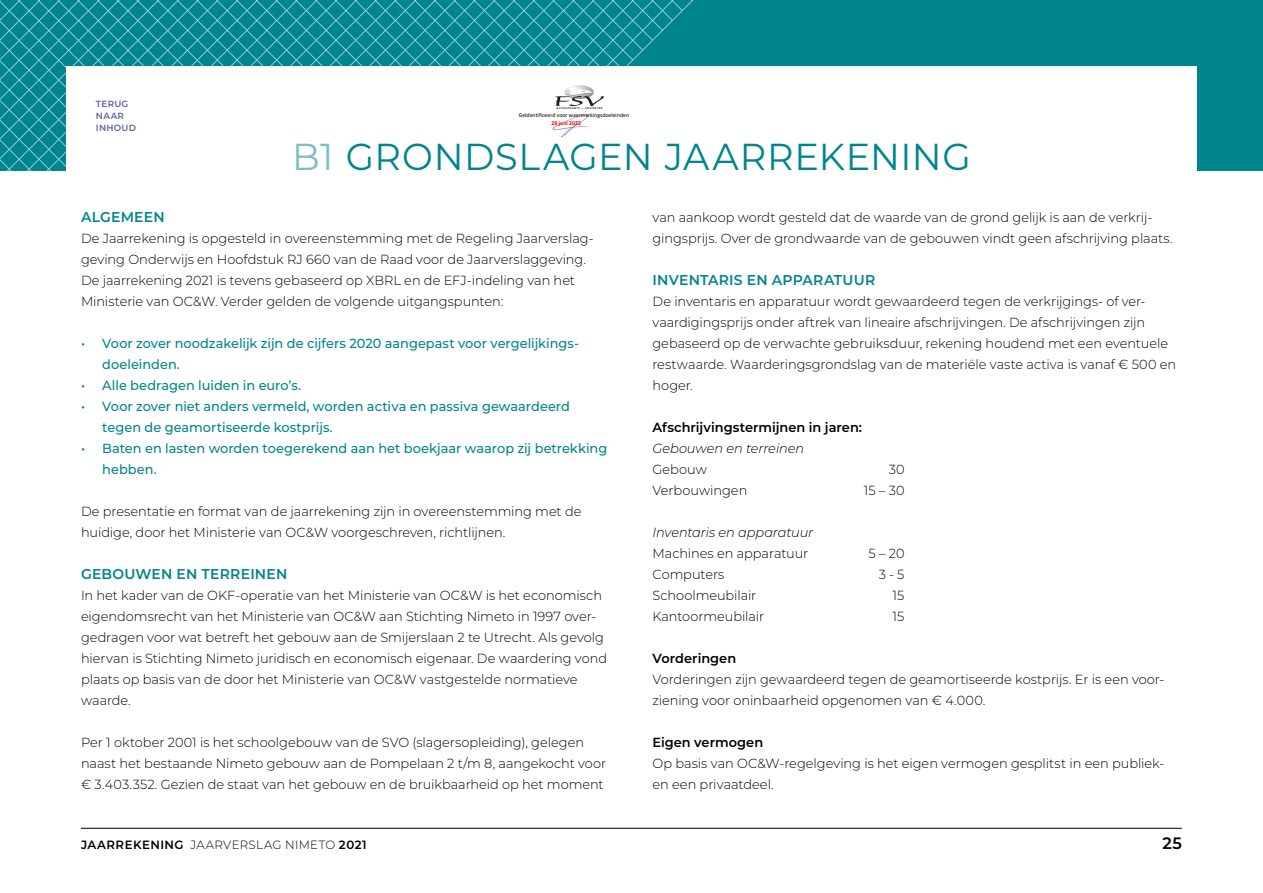
<style>
.page{position:relative;width:1263px;height:893px;background:#fff}
.page>*{position:absolute;margin:0;border:0;box-sizing:border-box;transform-origin:0 0}
.t1{font:37.5px "Montserrat";letter-spacing:.015em;color:#00858c}
.t2{font:600 16.5px "Montserrat";color:#000}
.t3{font:600 14.25px "Montserrat";letter-spacing:.015em;color:#00858c}
.t4{font:300 13.2px/21px "Montserrat";letter-spacing:-.005em;color:#000}
.t5{font:500 13.2px/21px "Montserrat";color:#00858c}
.t6{font:600 13.2px "Montserrat";color:#000}
.t7{font:italic 300 13.2px "Montserrat";letter-spacing:-.005em;color:#000}
.t8{font:300 12px "Montserrat";letter-spacing:.03em;color:#000}
.t9{font:600 9px/12px "Montserrat";letter-spacing:.035em;color:#6062a0}
.t10{font:5.85px "Calibri";color:#000}
.t11{font:700 5.85px "Calibri";letter-spacing:-.005em;color:#f00}
.s1{color:#7fbec4}
.s2{font-weight:600}
</style>
<div class="page">
<hr style="left:81px;top:828px;width:1101px;height:1px;background:#000">
<svg style="left:693px;top:0;width:570px;height:171px"></svg>
<svg style="left:0;top:0;width:693px;height:171px"></svg>
<p class="t9" style="left:96px;top:97px;width:42px">TERUG<br>NAAR<br>INHOUD</p>
<p class="t10" style="left:519px;top:113px;width:112px">Geïdentificeerd voor waarmerkingsdoeleinden</p>
<p class="t11" style="left:551px;top:121px;width:31px">28 juni 2022</p>
<h1 class="t1" style="left:292px;top:130px;width:680px"><span class="s1">B1</span> GRONDSLAGEN JAARREKENING</h1>
<p class="t3" style="left:81px;top:207px;width:85px">ALGEMEEN</p>
<p class="t4" style="left:81px;top:227px;width:513px">De Jaarrekening is opgesteld in overeenstemming met de Regeling Jaarverslag&shy;geving Onderwijs en Hoofdstuk RJ 660 van de Raad voor de Jaarverslaggeving.<br>De jaarrekening 2021 is tevens gebaseerd op XBRL en de EFJ-indeling van het Ministerie van OC&amp;W. Verder gelden de volgende uitgangspunten:</p>
<p class="t5" style="left:102px;top:332px;width:477px;text-indent:-21px">• Voor zover noodzakelijk zijn de cijfers 2020 aangepast voor vergelijkings&shy;doeleinden.</p>
<p class="t5" style="left:81px;top:374px;width:222px">• Alle bedragen luiden in euro’s.</p>
<p class="t5" style="left:102px;top:395px;width:469px;text-indent:-21px">• Voor zover niet anders vermeld, worden activa en passiva gewaardeerd tegen de geamortiseerde kostprijs.</p>
<p class="t5" style="left:102px;top:437px;width:506px;text-indent:-21px">• Baten en lasten worden toegerekend aan het boekjaar waarop zij betrekking hebben.</p>
<p class="t4" style="left:81px;top:500px;width:502px">De presentatie en format van de jaarrekening zijn in overeenstemming met de huidige, door het Ministerie van OC&amp;W voorgeschreven, richtlijnen.</p>
<p class="t3" style="left:81px;top:564px;width:208px">GEBOUWEN EN TERREINEN</p>
<p class="t4" style="left:81px;top:584px;width:528px">In het kader van de OKF-operatie van het Ministerie van OC&amp;W is het economisch eigendomsrecht van het Ministerie van OC&amp;W aan Stichting Nimeto in 1997 over&shy;gedragen voor wat betreft het gebouw aan de Smijerslaan 2 te Utrecht. Als gevolg hiervan is Stichting Nimeto juridisch en economisch eigenaar. De waardering vond plaats op basis van de door het Ministerie van OC&amp;W vastgestelde normatieve waarde.</p>
<p class="t4" style="left:81px;top:731px;width:527px">Per 1 oktober 2001 is het schoolgebouw van de SVO (slagersopleiding), gelegen naast het bestaande Nimeto gebouw aan de Pompelaan 2 t/m 8, aangekocht voor € 3.403.352. Gezien de staat van het gebouw en de bruikbaarheid op het moment</p>
<p class="t4" style="left:652px;top:206px;width:522px">van aankoop wordt gesteld dat de waarde van de grond gelijk is aan de verkrij&shy;gingsprijs. Over de grondwaarde van de gebouwen vindt geen afschrijving plaats.</p>
<p class="t3" style="left:652px;top:270px;width:224px">INVENTARIS EN APPARATUUR</p>
<p class="t4" style="left:652px;top:290px;width:525px">De inventaris en apparatuur wordt gewaardeerd tegen de verkrijgings- of ver&shy;vaardigingsprijs onder aftrek van lineaire afschrijvingen. De afschrijvingen zijn gebaseerd op de verwachte gebruiksduur, rekening houdend met een eventuele restwaarde. Waarderingsgrondslag van de materiële vaste activa is vanaf € 500 en hoger.</p>
<p class="t6" style="left:652px;top:418px;width:211px">Afschrijvingstermijnen in jaren:</p>
<p class="t7" style="left:652px;top:439px;width:153px">Gebouwen en terreinen</p>
<p class="t4" style="left:652px;top:458px;width:56px">Gebouw</p>
<p class="t4" style="left:889px;top:458px;width:17px">30</p>
<p class="t4" style="left:652px;top:479px;width:96px">Verbouwingen</p>
<p class="t4" style="left:864px;top:479px;width:42px">15 – 30</p>
<p class="t7" style="left:652px;top:523px;width:162px">Inventaris en apparatuur</p>
<p class="t4" style="left:652px;top:542px;width:157px">Machines en apparatuur</p>
<p class="t4" style="left:868px;top:542px;width:37px">5 – 20</p>
<p class="t4" style="left:652px;top:563px;width:73px">Computers</p>
<p class="t4" style="left:879px;top:563px;width:27px">3 - 5</p>
<p class="t4" style="left:652px;top:584px;width:105px">Schoolmeubilair</p>
<p class="t4" style="left:893px;top:584px;width:13px">15</p>
<p class="t4" style="left:652px;top:605px;width:113px">Kantoormeubilair</p>
<p class="t4" style="left:893px;top:605px;width:13px">15</p>
<p class="t6" style="left:652px;top:649px;width:85px">Vorderingen</p>
<p class="t4" style="left:652px;top:668px;width:513px">Vorderingen zijn gewaardeerd tegen de geamortiseerde kostprijs. Er is een voor&shy;ziening voor oninbaarheid opgenomen van € 4.000.</p>
<p class="t6" style="left:652px;top:733px;width:112px">Eigen vermogen</p>
<p class="t4" style="left:652px;top:752px;width:513px">Op basis van OC&amp;W-regelgeving is het eigen vermogen gesplitst in een publiek&shy;en een privaatdeel.</p>
<p class="t8" style="left:81px;top:837px;width:287px"><span class="s2">JAARREKENING</span> JAARVERSLAG NIMETO <span class="s2">2021</span></p>
<p class="t2" style="left:1162px;top:832px;width:21px">25</p>
</div>
